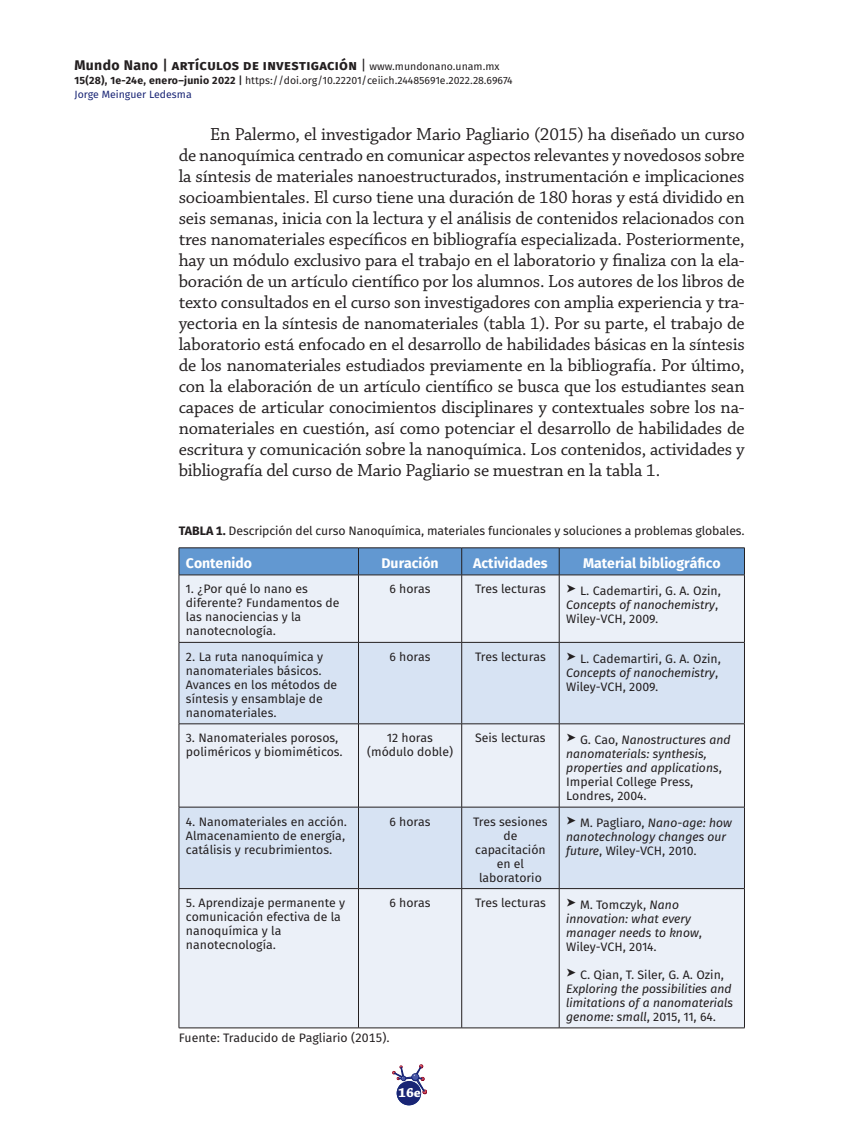
<style>
.page{position:relative;width:844px;height:1141px;background:#fff}
.page>*{position:absolute;margin:0;border:0;box-sizing:border-box;transform-origin:0 0}
.Body_Text{font:18.38px/21px "Chaparral Pro";letter-spacing:-.01em;color:#231f20;text-align:justify}
.t1{font:700 14px "Fira Sans OT";letter-spacing:.025em;color:#231f20}
.Tabla{font:700 14px "Fira Sans OT";color:#fff}
.t2{font:700 14px "Chaparral Pro";color:#fff}
.Tabla-2{font:12.25px/14px "Fira Sans OT";color:#231f20}
.Tabla-3{font:italic 12.25px/14px "Fira Sans OT";color:#231f20}
.Pie_Figura{font:12.25px "Fira Sans OT";letter-spacing:-.01em;color:#231f20}
.t3{font:10.5px/14px "Fira Sans OT";color:#231f20}
.s1{font-family:"Fira Sans OT Medium";font-weight:400}
.s2{font-weight:400}
.s3{font-weight:400;font-size:10.5px}
.s4{font-weight:700}
.s5{font-family:"Fira Sans OT Medium"}
.s6{color:#192575}
.s7{font-family:"Menlo";font-size:17.5px}
.s8{font-style:italic}
.s9{font-family:"Menlo";font-style:normal;font-size:17.5px}
.s10{font-style:normal}
</style>
<div class="page">
<svg style="left:392px;top:1065px;width:34px;height:40px"></svg>
<div style="left:396px;top:1081px;width:25px;height:24px;background:#192575;border-radius:50%"></div>
<div style="left:180px;top:576px;width:564px;height:452px;background:#ebf0f8"></div>
<svg style="left:180px;top:643px;width:564px;height:245px;background:#dce6f3"></svg>
<hr style="left:179px;top:575px;width:1px;height:67px;background:#231f20">
<hr style="left:744px;top:575px;width:1px;height:67px;background:#231f20">
<hr style="left:179px;top:643px;width:1px;height:81px;background:#231f20">
<hr style="left:744px;top:643px;width:1px;height:81px;background:#231f20">
<hr style="left:179px;top:724px;width:1px;height:83px;background:#231f20">
<hr style="left:744px;top:724px;width:1px;height:83px;background:#231f20">
<hr style="left:179px;top:807px;width:1px;height:81px;background:#231f20">
<hr style="left:744px;top:807px;width:1px;height:81px;background:#231f20">
<hr style="left:179px;top:888px;width:179px;height:1px;background:#231f20">
<hr style="left:179px;top:889px;width:1px;height:139px;background:#231f20">
<hr style="left:358px;top:888px;width:103px;height:1px;background:#231f20">
<hr style="left:461px;top:888px;width:98px;height:1px;background:#231f20">
<hr style="left:559px;top:888px;width:185px;height:1px;background:#231f20">
<hr style="left:744px;top:889px;width:1px;height:139px;background:#231f20">
<hr style="left:179px;top:1028px;width:179px;height:1px;background:#231f20">
<hr style="left:358px;top:1028px;width:103px;height:1px;background:#231f20">
<hr style="left:461px;top:1028px;width:98px;height:1px;background:#231f20">
<hr style="left:559px;top:1028px;width:185px;height:1px;background:#231f20">
<svg style="left:179px;top:548px;width:566px;height:27px;background:#5f93c9"></svg>
<hr style="left:179px;top:575px;width:179px;height:1px;background:#231f20">
<hr style="left:358px;top:575px;width:103px;height:1px;background:#231f20">
<hr style="left:358px;top:575px;width:1px;height:67px;background:#231f20">
<hr style="left:461px;top:575px;width:98px;height:1px;background:#231f20">
<hr style="left:461px;top:575px;width:1px;height:67px;background:#231f20">
<hr style="left:559px;top:575px;width:185px;height:1px;background:#231f20">
<hr style="left:558px;top:575px;width:1px;height:67px;background:#231f20">
<hr style="left:179px;top:642px;width:179px;height:1px;background:#231f20">
<hr style="left:358px;top:642px;width:103px;height:1px;background:#231f20">
<hr style="left:358px;top:643px;width:1px;height:81px;background:#231f20">
<hr style="left:461px;top:642px;width:98px;height:1px;background:#231f20">
<hr style="left:461px;top:643px;width:1px;height:81px;background:#231f20">
<hr style="left:559px;top:642px;width:185px;height:1px;background:#231f20">
<hr style="left:558px;top:643px;width:1px;height:81px;background:#231f20">
<hr style="left:179px;top:724px;width:179px;height:1px;background:#231f20">
<hr style="left:358px;top:724px;width:103px;height:1px;background:#231f20">
<hr style="left:358px;top:724px;width:1px;height:83px;background:#231f20">
<hr style="left:461px;top:724px;width:98px;height:1px;background:#231f20">
<hr style="left:461px;top:724px;width:1px;height:83px;background:#231f20">
<hr style="left:559px;top:724px;width:185px;height:1px;background:#231f20">
<hr style="left:558px;top:724px;width:1px;height:83px;background:#231f20">
<hr style="left:179px;top:807px;width:179px;height:1px;background:#231f20">
<hr style="left:358px;top:807px;width:103px;height:1px;background:#231f20">
<hr style="left:358px;top:807px;width:1px;height:81px;background:#231f20">
<hr style="left:461px;top:807px;width:98px;height:1px;background:#231f20">
<hr style="left:461px;top:807px;width:1px;height:81px;background:#231f20">
<hr style="left:559px;top:807px;width:185px;height:1px;background:#231f20">
<hr style="left:558px;top:807px;width:1px;height:81px;background:#231f20">
<hr style="left:358px;top:889px;width:1px;height:139px;background:#231f20">
<hr style="left:461px;top:889px;width:1px;height:139px;background:#231f20">
<hr style="left:558px;top:889px;width:1px;height:139px;background:#231f20">
<p class="t1" style="left:74px;top:55px;width:426px">Mundo Nano <span class="s1">|</span> artículos de investigación <span class="s2">|</span> <span class="s3">www.mundonano.unam.mx</span></p>
<p class="t3" style="left:74px;top:74px;width:439px"><span class="s4">15(28), 1e-24e, enero–junio 2022</span> <span class="s5">|</span> https://doi.org/10.22201/ceiich.24485691e.2022.28.69674<br><span class="s6">Jorge Meinguer Ledesma</span></p>
<p class="Body_Text" style="left:179px;top:124px;width:567px;text-indent:32px">En Palermo, el investigador Mario Pagliario (2015) ha diseñado un curso de nanoquímica centrado en comunicar aspectos relevantes y novedosos sobre la síntesis de materiales nanoestructurados, instrumentación e implicaciones socioambientales. El curso tiene una duración de 180 horas y está dividido en seis semanas, inicia con la lectura y el análisis de contenidos relacionados con tres nanomateriales específicos en bibliografía especializada. Posteriormente, hay un módulo exclusivo para el trabajo en el laboratorio y finaliza con la ela&shy;boración de un artículo científico por los alumnos. Los autores de los libros de texto consultados en el curso son investigadores con amplia experiencia y tra&shy;yectoria en la síntesis de nanomateriales (tabla 1). Por su parte, el trabajo de laboratorio está enfocado en el desarrollo de habilidades básicas en la síntesis de los nanomateriales estudiados previamente en la bibliografía. Por último, con la elaboración de un artículo científico se busca que los estudiantes sean capaces de articular conocimientos disciplinares y contextuales sobre los na&shy;nomateriales en cuestión, así como potenciar el desarrollo de habilidades de escritura y comunicación sobre la nanoquímica. Los contenidos, actividades y bibliografía del curso de Mario Pagliario se muestran en la tabla 1.</p>
<p class="Pie_Figura" style="left:179px;top:522px;width:567px"><span class="s4">TABLA 1.</span> Descripción del curso Nanoquímica, materiales funcionales y soluciones a problemas globales.</p>
<p class="Tabla" style="left:186px;top:553px;width:68px">Contenido</p>
<p class="Tabla" style="left:381px;top:553px;width:59px">Duración</p>
<p class="Tabla" style="left:473px;top:553px;width:76px">Actividades</p>
<p class="Tabla" style="left:583px;top:553px;width:139px">Material bibliográfico</p>
<p class="Tabla-2" style="left:186px;top:583px;width:155px">1. ¿Por qué lo nano es diferente? Fundamentos de las nanociencias y la nanotecnología.</p>
<p class="Tabla-2" style="left:389px;top:583px;width:43px">6 horas</p>
<p class="Tabla-2" style="left:475px;top:583px;width:72px">Tres lecturas</p>
<p class="Tabla-2" style="left:566px;top:585px;width:156px"><span class="s7">➤</span> L. Cademartiri, G. A. Ozin,<br><span class="s8">Concepts of nanochemistry</span>,<br>Wiley-VCH, 2009.</p>
<p class="Tabla-2" style="left:186px;top:650px;width:153px">2. La ruta nanoquímica y nanomateriales básicos.<br>Avances en los métodos de síntesis y ensamblaje de nanomateriales.</p>
<p class="Tabla-2" style="left:389px;top:650px;width:43px">6 horas</p>
<p class="Tabla-2" style="left:475px;top:650px;width:72px">Tres lecturas</p>
<p class="Tabla-2" style="left:566px;top:652px;width:156px"><span class="s7">➤</span> L. Cademartiri, G. A. Ozin,<br><span class="s8">Concepts of nanochemistry</span>,<br>Wiley-VCH, 2009.</p>
<p class="Tabla-2" style="left:186px;top:732px;width:158px">3. Nanomateriales porosos, poliméricos y biomiméticos.</p>
<p class="Tabla-2" style="left:367px;top:732px;width:87px;text-align:center">12 horas (módulo doble)</p>
<p class="Tabla-2" style="left:475px;top:732px;width:72px">Seis lecturas</p>
<p class="Tabla-3" style="left:566px;top:734px;width:166px"><span class="s9">➤</span> <span class="s10">G. Cao,</span> Nanostructures and nanomaterials: synthesis, properties and applications<span class="s10">,<br>Imperial College Press,<br>Londres, 2004.</span></p>
<p class="Tabla-2" style="left:186px;top:815px;width:163px">4. Nanomateriales en acción.<br>Almacenamiento de energía, catálisis y recubrimientos.</p>
<p class="Tabla-2" style="left:389px;top:815px;width:43px">6 horas</p>
<p class="Tabla-2" style="left:473px;top:815px;width:76px;text-align:center">Tres sesiones de capacitación en el laboratorio</p>
<p class="Tabla-3" style="left:566px;top:817px;width:167px"><span class="s9">➤</span> <span class="s10">M. Pagliaro,</span> Nano-age: how nanotechnology changes our future<span class="s10">, Wiley-VCH, 2010.</span></p>
<p class="Tabla-2" style="left:186px;top:897px;width:161px">5. Aprendizaje permanente y comunicación efectiva de la nanoquímica y la nanotecnología.</p>
<p class="Tabla-2" style="left:389px;top:897px;width:43px">6 horas</p>
<p class="Tabla-2" style="left:475px;top:897px;width:72px">Tres lecturas</p>
<p class="Tabla-3" style="left:566px;top:898px;width:137px"><span class="s9">➤</span> <span class="s10">M. Tomczyk,</span> Nano innovation: what every manager needs to know<span class="s10">,<br>Wiley-VCH, 2014.</span></p>
<p class="Tabla-3" style="left:566px;top:968px;width:168px"><span class="s9">➤</span> <span class="s10">C. Qian, T. Siler, G. A. Ozin,<br></span>Exploring the possibilities and limitations of a nanomaterials genome: small<span class="s10">, 2015, 11, 64.</span></p>
<p class="Pie_Figura" style="left:179px;top:1029px;width:212px">Fuente: Traducido de Pagliario (2015).</p>
<p class="t2" style="left:398px;top:1085px;width:24px">16e</p>
</div>
